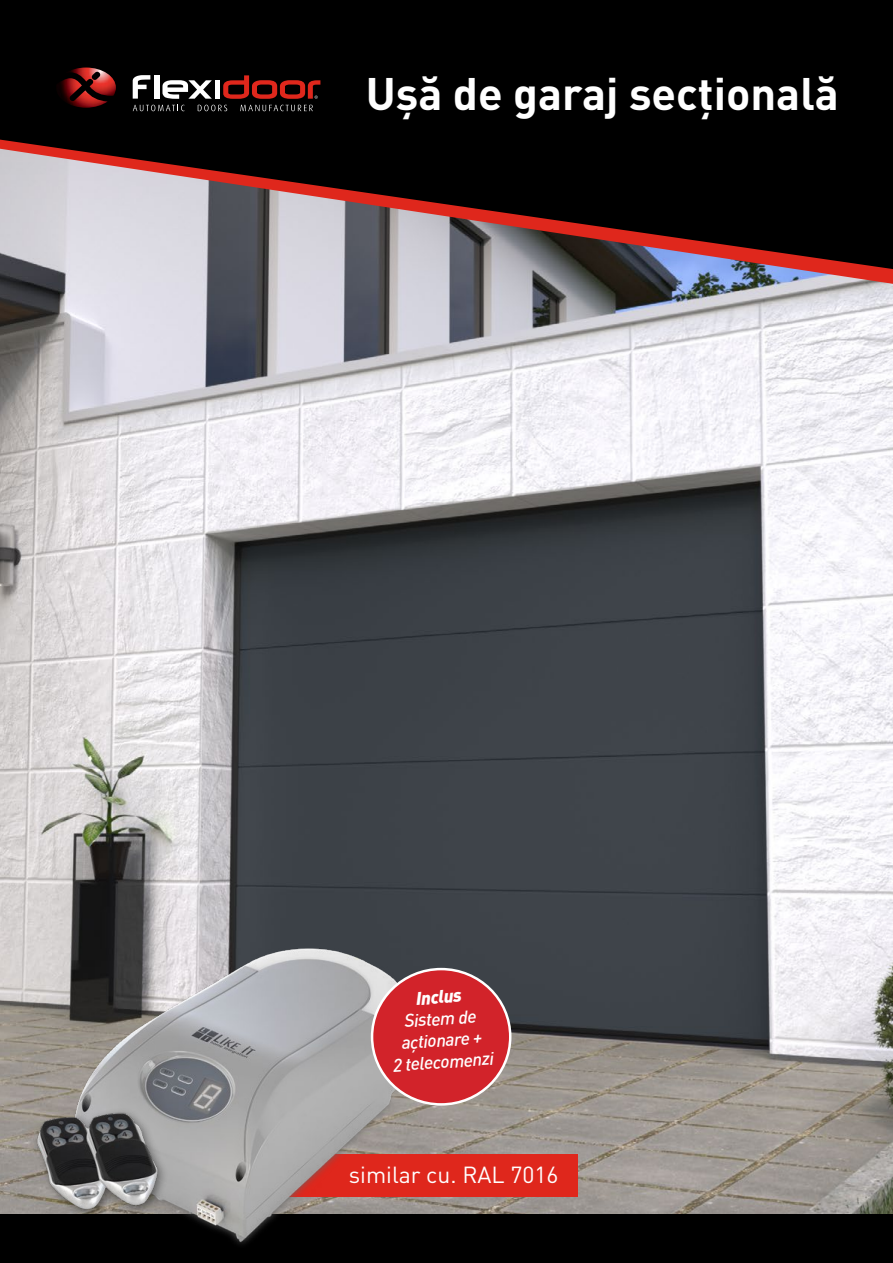
<style>
.page{position:relative;width:893px;height:1263px;background:#fff}
.page>*{position:absolute;margin:0;border:0;box-sizing:border-box;transform-origin:0 0}
.t1{font:700 45px "DIN Pro";color:#fff}
.t2{font:22.95px "DIN Pro";color:#fff}
.t3{font:italic 500 18px/21.6px "DIN Pro";color:#fff;text-align:center}
.t4{font:italic 900 18px "DIN Pro";color:#fff}
</style>
<div class="page">
<img style="left:0;top:284px;width:893px;height:930px">
<svg style="left:0;top:269px;width:893px;height:15px;background:#8f8995"></svg>
<svg style="left:0;top:0;width:893px;height:269px;background:#2b2425"></svg>
<div style="left:0;top:1214px;width:893px;height:49px;background:#000"></div>
<div style="left:287px;top:1154px;width:291px;height:43px;background:#df271c"></div>
<img style="left:0;top:902px;width:468px;height:342px">
<div style="left:32px;top:1107px;width:136px;height:113px;background:#000;opacity:.45"></div>
<img style="left:25px;top:1101px;width:141px;height:117px">
<div style="left:372px;top:969px;width:138px;height:135px;background:#d2232a;border-radius:50%"></div>
<div style="left:371px;top:968px;width:140px;height:138px;border:3px solid #fff;border-radius:50%"></div>
<svg style="left:133px;top:75px;width:17px;height:24px"></svg>
<div style="left:154px;top:75px;width:5px;height:24px;background:#fff"></div>
<svg style="left:162px;top:80px;width:50px;height:19px"></svg>
<div style="left:215px;top:80px;width:5px;height:18px;background:#fff"></div>
<svg style="left:223px;top:75px;width:97px;height:24px;background:#60110c"></svg>
<svg style="left:133px;top:105px;width:52px;height:6px"></svg>
<svg style="left:198px;top:105px;width:29px;height:6px"></svg>
<svg style="left:240px;top:105px;width:73px;height:6px"></svg>
<img style="left:65px;top:68px;width:51px;height:28px">
<img style="left:56px;top:78px;width:52px;height:30px">
<h1 class="t1" style="left:366px;top:56px;width:475px">Ușă de garaj secțională</h1>
<p class="t4" style="left:415px;top:983px;width:47px;rotate:-4deg">Inclus</p>
<p class="t3" style="left:389px;top:1009px;width:103px;rotate:-4deg">Sistem de açtionare +<br>2 telecomenzi</p>
<p class="t2" style="left:349px;top:1156px;width:211px">similar cu. RAL 7016</p>
</div>
